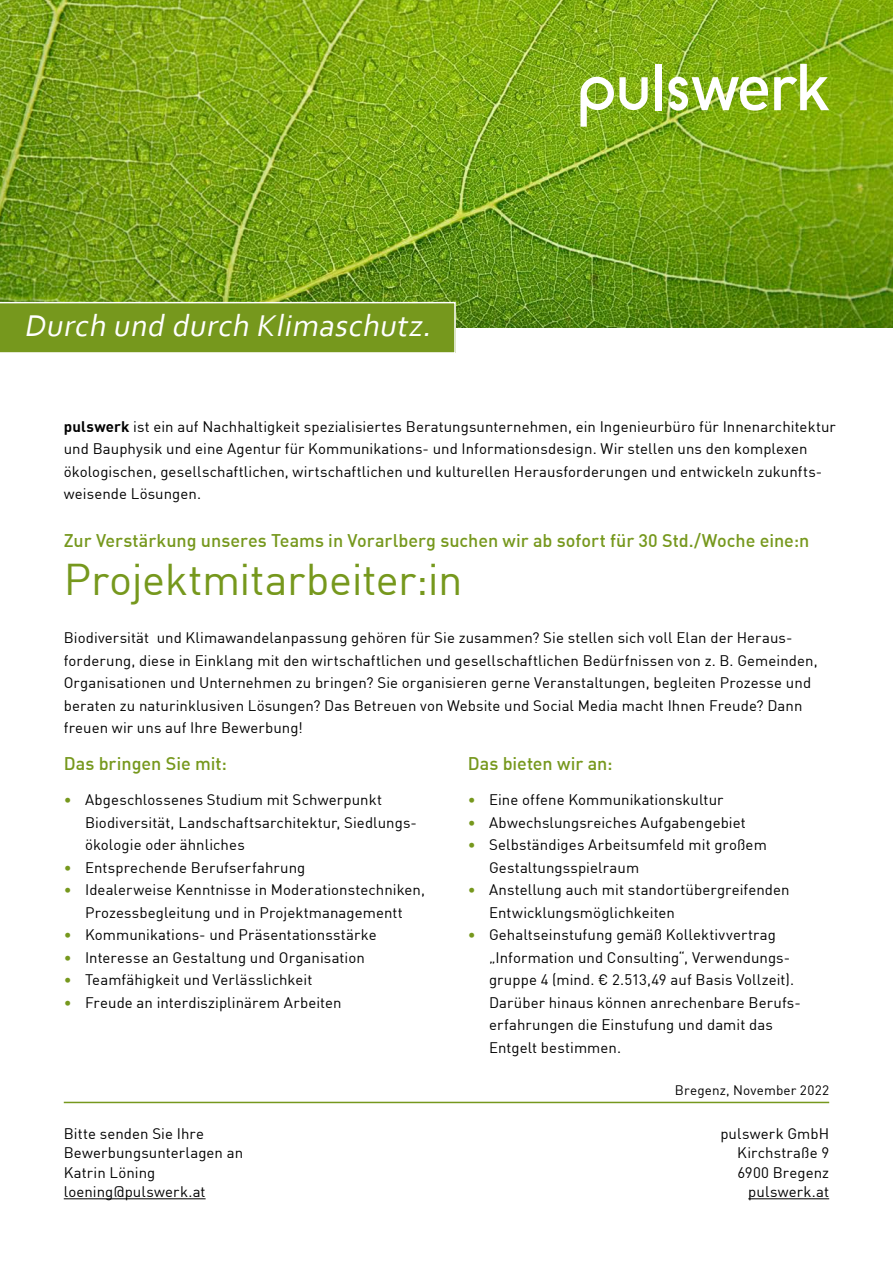
<style>
.page{position:relative;width:893px;height:1263px;background:#fff}
.page>*{position:absolute;margin:0;border:0;box-sizing:border-box;transform-origin:0 0}
.H1_Abstand_danach{font:43.5px "DIN";letter-spacing:-.015em;color:#76981d}
.t1{font:italic 31.5px "Corbel";color:#fff}
.p_Titel{font:500 18px "DIN";color:#76981d}
.H2_neue_Spalte{font:500 18px "DIN";color:#76981d}
.p_Abstand_danach{font:15px/22.5px "DIN";letter-spacing:.005em;color:#000}
.p_schmal{font:15px/19.5px "DIN";letter-spacing:.005em;color:#000}
.t2{font:13.5px "DIN";letter-spacing:.015em;color:#000}
.s1{font-weight:700}
.s2{color:#76981d}
</style>
<div class="page">
<img style="left:0;top:0;width:893px;height:327px">
<hr style="left:64px;top:1198px;width:142px;height:1px;background:#000">
<hr style="left:748px;top:1198px;width:81px;height:1px;background:#000">
<svg style="left:774px;top:64px;width:55px;height:46px"></svg>
<div style="left:655px;top:64px;width:6px;height:46px;background:#fff"></div>
<svg style="left:580px;top:77px;width:68px;height:50px"></svg>
<svg style="left:668px;top:77px;width:100px;height:34px"></svg>
<div style="left:0;top:302px;width:456px;height:51px;background:#76981d"></div>
<hr style="left:64px;top:1102px;width:765px;height:1px;background:#76981d">
<h2 class="t1" style="left:24px;top:306px;width:415px">Durch und durch Klimaschutz.</h2>
<p class="p_Abstand_danach" style="left:64px;top:415px;width:774px"><span class="s1">pulswerk</span> ist ein auf Nachhaltigkeit spezialisiertes Beratungsunternehmen, ein Ingenieurbüro für Innenarchitektur und Bauphysik und eine Agentur für Kommunikations- und Informationsdesign. Wir stellen uns den komplexen ökologischen, gesellschaftlichen, wirtschaftlichen und kulturellen Herausforderungen und entwickeln zukunfts&shy;weisende Lösungen.</p>
<p class="p_Titel" style="left:64px;top:529px;width:747px">Zur Verstärkung unseres Teams in Vorarlberg suchen wir ab sofort für 30 Std./Woche eine:n</p>
<h1 class="H1_Abstand_danach" style="left:64px;top:552px;width:400px">Projektmitarbeiter:in</h1>
<p class="p_Abstand_danach" style="left:64px;top:626px;width:755px">Biodiversität und Klimawandelanpassung gehören für Sie zusammen? Sie stellen sich voll Elan der Heraus&shy;forderung, diese in Einklang mit den wirtschaftlichen und gesellschaftlichen Bedürfnissen von z. B. Gemeinden, Organisationen und Unternehmen zu bringen? Sie organisieren gerne Veranstaltungen, begleiten Prozesse und beraten zu naturinklusiven Lösungen? Das Betreuen von Website und Social Media macht Ihnen Freude? Dann freuen wir uns auf Ihre Bewerbung!</p>
<h2 class="H2_neue_Spalte" style="left:64px;top:752px;width:165px">Das bringen Sie mit:</h2>
<p class="p_Abstand_danach" style="left:85px;top:788px;width:333px;text-indent:-21px"><span class="s2">•</span> Abgeschlossenes Studium mit Schwerpunkt<br>Biodiversität, Landschaftsarchitektur, Siedlungs&shy;ökologie oder ähnliches</p>
<p class="p_Abstand_danach" style="left:64px;top:855px;width:243px"><span class="s2">•</span> Entsprechende Berufserfahrung</p>
<p class="p_Abstand_danach" style="left:64px;top:878px;width:363px;text-align:center"><span class="s2">•</span> Idealerweise Kenntnisse in Moderationstechniken,<br>Prozessbegleitung und in Projektmanagementt</p>
<p class="p_Abstand_danach" style="left:64px;top:923px;width:314px"><span class="s2">•</span> Kommunikations- und Präsentationsstärke</p>
<p class="p_Abstand_danach" style="left:64px;top:945px;width:303px"><span class="s2">•</span> Interesse an Gestaltung und Organisation</p>
<p class="p_Abstand_danach" style="left:64px;top:968px;width:250px"><span class="s2">•</span> Teamfähigkeit und Verlässlichkeit</p>
<p class="p_Abstand_danach" style="left:64px;top:990px;width:279px"><span class="s2">•</span> Freude an interdisziplinärem Arbeiten</p>
<h2 class="H2_neue_Spalte" style="left:468px;top:752px;width:146px">Das bieten wir an:</h2>
<p class="p_Abstand_danach" style="left:468px;top:788px;width:257px"><span class="s2">•</span> Eine offene Kommunikationskultur</p>
<p class="p_Abstand_danach" style="left:468px;top:810px;width:279px"><span class="s2">•</span> Abwechslungsreiches Aufgabengebiet</p>
<p class="p_Abstand_danach" style="left:489px;top:833px;width:279px;text-indent:-21px"><span class="s2">•</span> Selbständiges Arbeitsumfeld mit großem<br>Gestaltungsspielraum</p>
<p class="p_Abstand_danach" style="left:489px;top:878px;width:302px;text-indent:-21px"><span class="s2">•</span> Anstellung auch mit standortübergreifenden<br>Entwicklungsmöglichkeiten</p>
<p class="p_Abstand_danach" style="left:489px;top:923px;width:313px;text-indent:-21px"><span class="s2">•</span> Gehaltseinstufung gemäß Kollektivvertrag „Information und Consulting“, Verwendungs&shy;gruppe 4 (mind. € 2.513,49 auf Basis Vollzeit).<br>Darüber hinaus können anrechenbare Berufs&shy;erfahrungen die Einstufung und damit das Entgelt bestimmen.</p>
<p class="t2" style="left:675px;top:1082px;width:156px">Bregenz, November 2022</p>
<p class="p_schmal" style="left:64px;top:1123px;width:181px">Bitte senden Sie Ihre<br>Bewerbungsunterlagen an<br>Katrin Löning loening@pulswerk.at</p>
<p class="p_schmal" style="left:720px;top:1123px;width:110px;text-align:right">pulswerk GmbH<br>Kirchstraße 9<br>6900 Bregenz pulswerk.at</p>
</div>
